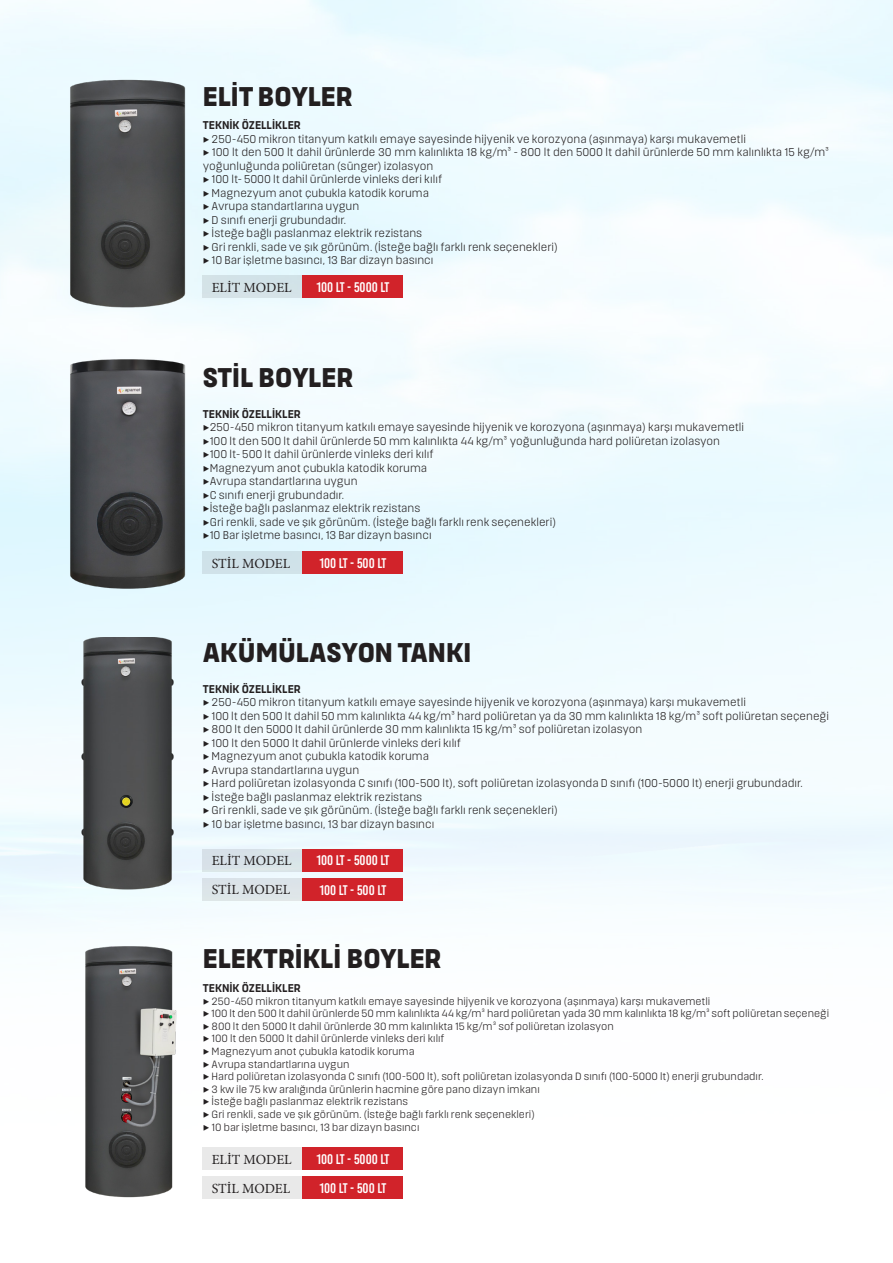
<style>
.page{position:relative;width:893px;height:1263px;background:#fff}
.page>*{position:absolute;margin:0;border:0;box-sizing:border-box;transform-origin:0 0}
.t1{font:900 27px "Masif";color:#231f20}
.t2{font:13.95px "Bebas Kai";color:#fff}
.t3{font:13.95px "Minion Pro";letter-spacing:-.005em;color:#231f20}
.t4{font:11.25px/13.5px "Masif";color:#231f20}
.t5{font:700 11.25px "Masif";color:#231f20}
.t6{font:10.5px "Masif";color:#231f20}
.s1{font-size:9px}
</style>
<div class="page">
<img style="left:0;top:0;width:893px;height:1199px">
<img style="left:64px;top:64px;width:128px;height:261px">
<img style="left:64px;top:347px;width:128px;height:261px">
<div style="left:203px;top:551px;width:100px;height:23px;background:#cfe2e9"></div>
<div style="left:303px;top:551px;width:100px;height:23px;background:#d1232a"></div>
<img style="left:64px;top:638px;width:128px;height:261px">
<div style="left:203px;top:849px;width:100px;height:23px;background:#d8e2e8"></div>
<div style="left:303px;top:849px;width:100px;height:23px;background:#d1232a"></div>
<div style="left:203px;top:878px;width:100px;height:23px;background:#dde5e8"></div>
<div style="left:303px;top:878px;width:100px;height:23px;background:#d1232a"></div>
<img style="left:65px;top:936px;width:127px;height:263px">
<div style="left:203px;top:1147px;width:100px;height:23px;background:#e9e9e9"></div>
<div style="left:303px;top:1147px;width:100px;height:23px;background:#d1232a"></div>
<div style="left:203px;top:1176px;width:100px;height:23px;background:#e9e9e9"></div>
<div style="left:303px;top:1176px;width:100px;height:23px;background:#d1232a"></div>
<div style="left:203px;top:275px;width:100px;height:23px;background:#d4e3e8"></div>
<div style="left:303px;top:275px;width:100px;height:23px;background:#d1232a"></div>
<p class="t1" style="left:203px;top:80px;width:151px">ELİT BOYLER</p>
<p class="t5" style="left:203px;top:119px;width:99px">TEKNİK ÖZELLİKLER</p>
<p class="t4" style="left:203px;top:132px;width:545px"><span class="s1">▶</span> 250-450 mikron titanyum katkılı emaye sayesinde hijyenik ve korozyona (aşınmaya) karşı mukavemetli</p>
<p class="t4" style="left:203px;top:146px;width:628px"><span class="s1">▶</span> 100 lt den 500 lt dahil ürünlerde 30 mm kalınlıkta 18 kg/m³ - 800 lt den 5000 lt dahil ürünlerde 50 mm kalınlıkta 15 kg/m³ yoğunluğunda poliüretan (sünger) izolasyon</p>
<p class="t4" style="left:203px;top:173px;width:241px"><span class="s1">▶</span> 100 lt- 5000 lt dahil ürünlerde vinleks deri kılıf</p>
<p class="t4" style="left:203px;top:186px;width:228px"><span class="s1">▶</span> Magnezyum anot çubukla katodik koruma</p>
<p class="t4" style="left:203px;top:200px;width:158px"><span class="s1">▶</span> Avrupa standartlarına uygun</p>
<p class="t4" style="left:203px;top:213px;width:145px"><span class="s1">▶</span> D sınıfı enerji grubundadır.</p>
<p class="t4" style="left:203px;top:227px;width:221px"><span class="s1">▶</span> İsteğe bağlı paslanmaz elektrik rezistans</p>
<p class="t4" style="left:203px;top:240px;width:356px"><span class="s1">▶</span> Gri renkli, sade ve şık görünüm. (İsteğe bağlı farklı renk seçenekleri)</p>
<p class="t4" style="left:203px;top:254px;width:232px"><span class="s1">▶</span> 10 Bar işletme basıncı, 13 Bar dizayn basıncı</p>
<p class="t3" style="left:212px;top:278px;width:82px">ELİT MODEL</p>
<p class="t2" style="left:316px;top:280px;width:75px">100 LT - 5000 LT</p>
<p class="t1" style="left:203px;top:362px;width:152px">STİL BOYLER</p>
<p class="t5" style="left:203px;top:407px;width:99px">TEKNİK ÖZELLİKLER</p>
<p class="t4" style="left:203px;top:421px;width:543px"><span class="s1">▶</span>250-450 mikron titanyum katkılı emaye sayesinde hijyenik ve korozyona (aşınmaya) karşı mukavemetli</p>
<p class="t4" style="left:203px;top:434px;width:519px"><span class="s1">▶</span>100 lt den 500 lt dahil ürünlerde 50 mm kalınlıkta 44 kg/m³ yoğunluğunda hard poliüretan izolasyon</p>
<p class="t4" style="left:203px;top:448px;width:232px"><span class="s1">▶</span>100 lt- 500 lt dahil ürünlerde vinleks deri kılıf</p>
<p class="t4" style="left:203px;top:461px;width:226px"><span class="s1">▶</span>Magnezyum anot çubukla katodik koruma</p>
<p class="t4" style="left:203px;top:475px;width:156px"><span class="s1">▶</span>Avrupa standartlarına uygun</p>
<p class="t4" style="left:203px;top:488px;width:143px"><span class="s1">▶</span>C sınıfı enerji grubundadır.</p>
<p class="t4" style="left:203px;top:502px;width:219px"><span class="s1">▶</span>İsteğe bağlı paslanmaz elektrik rezistans</p>
<p class="t4" style="left:203px;top:515px;width:355px"><span class="s1">▶</span>Gri renkli, sade ve şık görünüm. (İsteğe bağlı farklı renk seçenekleri)</p>
<p class="t4" style="left:203px;top:529px;width:230px"><span class="s1">▶</span>10 Bar işletme basıncı, 13 Bar dizayn basıncı</p>
<p class="t3" style="left:212px;top:554px;width:80px">STİL MODEL</p>
<p class="t2" style="left:319px;top:555px;width:69px">100 LT - 500 LT</p>
<p class="t1" style="left:203px;top:637px;width:270px">AKÜMÜLASYON TANKI</p>
<p class="t5" style="left:203px;top:682px;width:99px">TEKNİK ÖZELLİKLER</p>
<p class="t4" style="left:203px;top:695px;width:545px"><span class="s1">▶</span> 250-450 mikron titanyum katkılı emaye sayesinde hijyenik ve korozyona (aşınmaya) karşı mukavemetli</p>
<p class="t4" style="left:203px;top:709px;width:628px"><span class="s1">▶</span> 100 lt den 500 lt dahil 50 mm kalınlıkta 44 kg/m³ hard poliüretan ya da 30 mm kalınlıkta 18 kg/m³ soft poliüretan seçeneği</p>
<p class="t4" style="left:203px;top:722px;width:441px"><span class="s1">▶</span> 800 lt den 5000 lt dahil ürünlerde 30 mm kalınlıkta 15 kg/m³ sof poliüretan izolasyon</p>
<p class="t4" style="left:203px;top:736px;width:260px"><span class="s1">▶</span> 100 lt den 5000 lt dahil ürünlerde vinleks deri kılıf</p>
<p class="t4" style="left:203px;top:749px;width:228px"><span class="s1">▶</span> Magnezyum anot çubukla katodik koruma</p>
<p class="t4" style="left:203px;top:763px;width:158px"><span class="s1">▶</span> Avrupa standartlarına uygun</p>
<p class="t4" style="left:203px;top:776px;width:602px"><span class="s1">▶</span> Hard poliüretan izolasyonda C sınıfı (100-500 lt), soft poliüretan izolasyonda D sınıfı (100-5000 lt) enerji grubundadır.</p>
<p class="t4" style="left:203px;top:790px;width:221px"><span class="s1">▶</span> İsteğe bağlı paslanmaz elektrik rezistans</p>
<p class="t4" style="left:203px;top:803px;width:356px"><span class="s1">▶</span> Gri renkli, sade ve şık görünüm. (İsteğe bağlı farklı renk seçenekleri)</p>
<p class="t4" style="left:203px;top:817px;width:233px"><span class="s1">▶</span> 10 bar işletme basıncı, 13 bar dizayn basıncı</p>
<p class="t3" style="left:212px;top:851px;width:82px">ELİT MODEL</p>
<p class="t2" style="left:316px;top:853px;width:75px">100 LT - 5000 LT</p>
<p class="t3" style="left:212px;top:880px;width:80px">STİL MODEL</p>
<p class="t2" style="left:319px;top:882px;width:69px">100 LT - 500 LT</p>
<p class="t1" style="left:203px;top:943px;width:240px">ELEKTRİKLİ BOYLER</p>
<p class="t5" style="left:203px;top:981px;width:99px">TEKNİK ÖZELLİKLER</p>
<p class="t6" style="left:203px;top:995px;width:509px"><span class="s1">▶</span> 250-450 mikron titanyum katkılı emaye sayesinde hijyenik ve korozyona (aşınmaya) karşı mukavemetli</p>
<p class="t6" style="left:203px;top:1007px;width:628px"><span class="s1">▶</span> 100 lt den 500 lt dahil ürünlerde 50 mm kalınlıkta 44 kg/m³ hard poliüretan yada 30 mm kalınlıkta 18 kg/m³ soft poliüretan seçeneği</p>
<p class="t6" style="left:203px;top:1020px;width:412px"><span class="s1">▶</span> 800 lt den 5000 lt dahil ürünlerde 30 mm kalınlıkta 15 kg/m³ sof poliüretan izolasyon</p>
<p class="t6" style="left:203px;top:1033px;width:243px"><span class="s1">▶</span> 100 lt den 5000 lt dahil ürünlerde vinleks deri kılıf</p>
<p class="t6" style="left:203px;top:1045px;width:213px"><span class="s1">▶</span> Magnezyum anot çubukla katodik koruma</p>
<p class="t6" style="left:203px;top:1058px;width:148px"><span class="s1">▶</span> Avrupa standartlarına uygun</p>
<p class="t6" style="left:203px;top:1070px;width:562px"><span class="s1">▶</span> Hard poliüretan izolasyonda C sınıfı (100-500 lt), soft poliüretan izolasyonda D sınıfı (100-5000 lt) enerji grubundadır.</p>
<p class="t6" style="left:203px;top:1083px;width:339px"><span class="s1">▶</span> 3 kw ile 75 kw aralığında ürünlerin hacmine göre pano dizayn imkanı</p>
<p class="t6" style="left:203px;top:1096px;width:207px"><span class="s1">▶</span> İsteğe bağlı paslanmaz elektrik rezistans</p>
<p class="t6" style="left:203px;top:1108px;width:333px"><span class="s1">▶</span> Gri renkli, sade ve şık görünüm. (İsteğe bağlı farklı renk seçenekleri)</p>
<p class="t6" style="left:203px;top:1121px;width:218px"><span class="s1">▶</span> 10 bar işletme basıncı, 13 bar dizayn basıncı</p>
<p class="t3" style="left:212px;top:1150px;width:82px">ELİT MODEL</p>
<p class="t2" style="left:316px;top:1152px;width:75px">100 LT - 5000 LT</p>
<p class="t3" style="left:212px;top:1179px;width:80px">STİL MODEL</p>
<p class="t2" style="left:319px;top:1181px;width:69px">100 LT - 500 LT</p>
</div>
